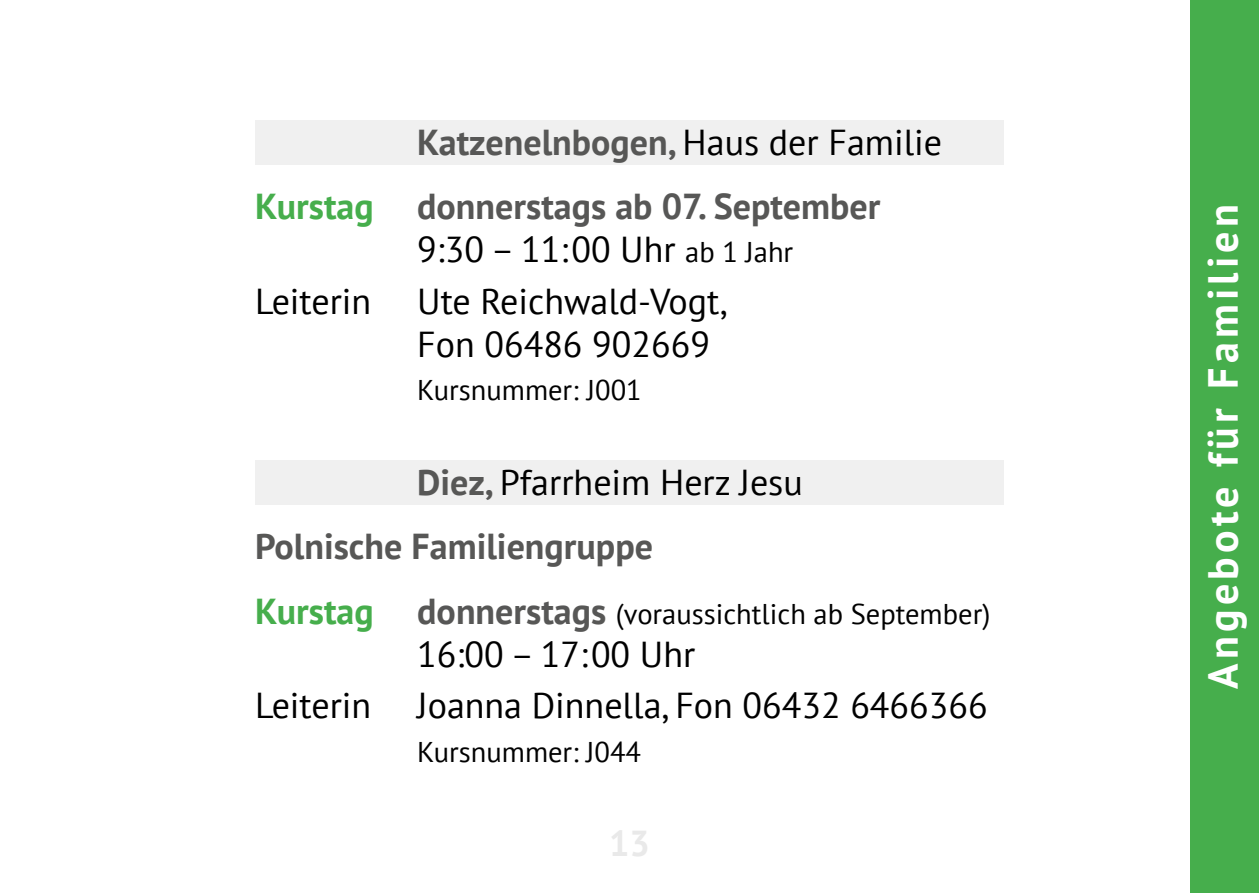
<style>
.page{position:relative;width:1259px;height:893px;background:#fff}
.page>*{position:absolute;margin:0;border:0;box-sizing:border-box;transform-origin:0 0}
.t1{font:700 42px "PT Sans";letter-spacing:.1em;color:#fff}
.t2{font:36px/43.2px "PT Sans";color:#000}
.t3{font:700 36px/64.5px "PT Sans";color:#575756}
.t4{font:700 36px "PT Sans";color:#e9e9e9}
.t5{font:28.5px "PT Sans";color:#000}
.s1{font-weight:400;color:#000}
.s2{color:#46ae4c}
.s3{font-size:28.5px}
.s4{font-weight:700;font-size:36px;color:#46ae4c}
.s5{font-weight:700;font-size:36px;color:#575756}
</style>
<div class="page">
<div style="left:1191px;top:0;width:68px;height:893px;background:#46ae4c"></div>
<div style="left:255px;top:460px;width:748px;height:45px;background:#f0f0f0"></div>
<div style="left:255px;top:120px;width:748px;height:45px;background:#f0f0f0"></div>
<p class="t3" style="left:255px;top:109px;width:688px;text-indent:162px">Katzenelnbogen, <span class="s1">Haus der Familie<br></span><span class="s2">Kurstag</span> donnerstags ab 07. September</p>
<p class="t2" style="left:417px;top:227px;width:377px">9:30 – 11: 00 Uhr <span class="s3">ab 1 Jahr</span></p>
<p class="t2" style="left:255px;top:279px;width:118px">Leiterin</p>
<p class="t2" style="left:417px;top:279px;width:311px">Ute Reichwald-Vogt,<br>Fon 06486 902669</p>
<p class="t5" style="left:417px;top:372px;width:226px">Kursnummer: J001</p>
<p class="t3" style="left:255px;top:449px;width:549px;text-indent:162px">Diez, <span class="s1">Pfarrheim Herz Jesu<br></span>Polnische Familiengruppe</p>
<p class="t5" style="left:255px;top:595px;width:736px"><span class="s4">Kurstag</span> <span class="s5">donnerstags</span> (voraussichtlich ab September)</p>
<p class="t2" style="left:417px;top:632px;width:279px">16:00 – 17: 00 Uhr</p>
<p class="t2" style="left:255px;top:683px;width:118px">Leiterin</p>
<p class="t2" style="left:417px;top:683px;width:572px">Joanna Dinnella, Fon 06432 6466366</p>
<p class="t5" style="left:417px;top:733px;width:225px">Kursnummer: J044</p>
<p class="t4" style="left:609px;top:820px;width:42px">13</p>
<p class="t1" style="left:1195px;top:689px;width:486px;rotate:-90deg">Angebote für Familien</p>
</div>
